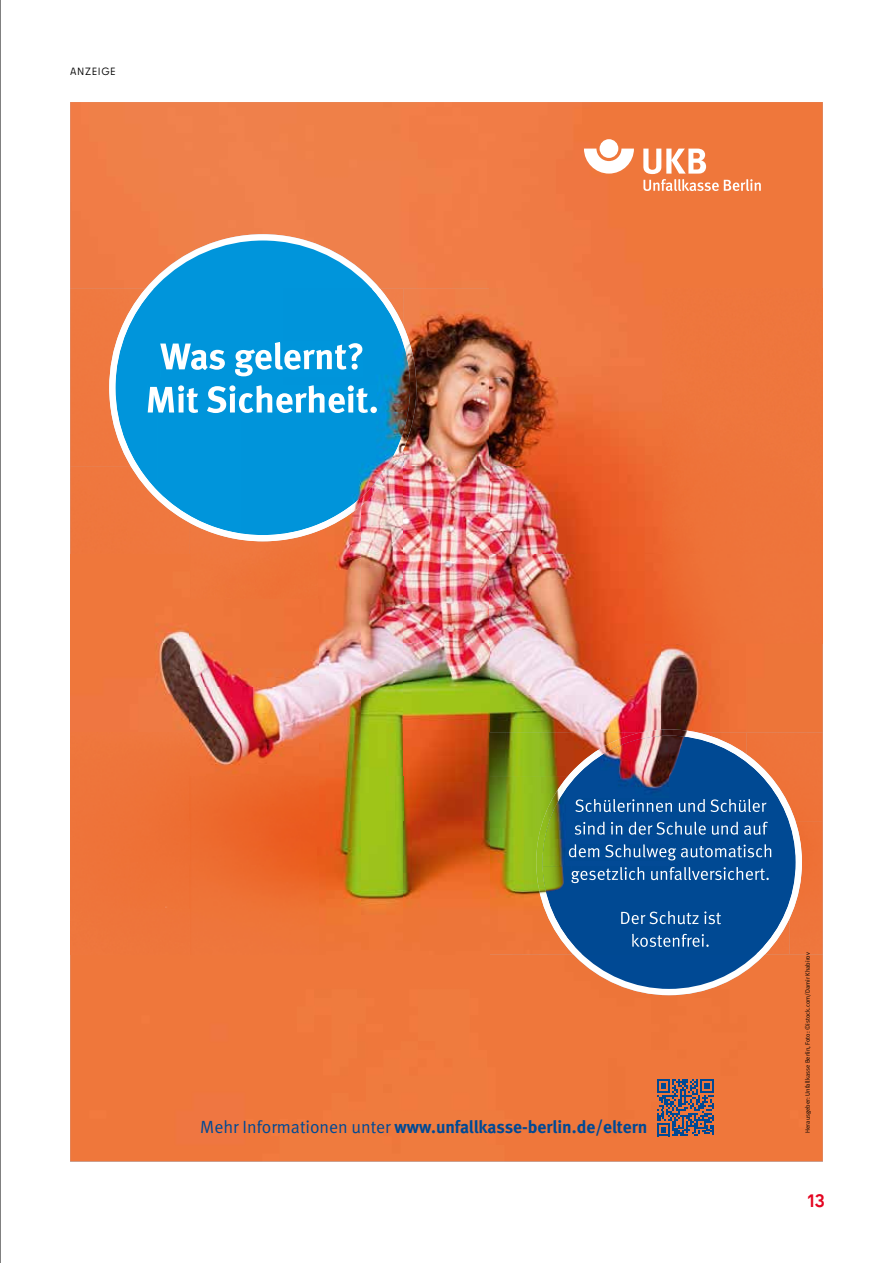
<style>
.page{position:relative;width:893px;height:1263px;background:#fff}
.page>*{position:absolute;margin:0;border:0;box-sizing:border-box;transform-origin:0 0}
.t1{font:700 18px "Berlin Type";color:#e40521}
.t2{font:700 17.7px "DGUV Meta";color:#004994}
.Kapitel{font:10.5px "Berlin Type";letter-spacing:.06em;color:#000}
.t3{font:6.3px "DGUV Meta";color:#000}
.s1{font-weight:400}
</style>
<div class="page">
<img style="left:70px;top:102px;width:753px;height:1059px">
<svg style="left:657px;top:1079px;width:57px;height:57px;background:#6d5e6a"></svg>
<svg style="left:536px;top:954px;width:266px;height:41px;background:#947574"></svg>
<svg style="left:109px;top:234px;width:307px;height:55px;background:#89949a"></svg>
<img style="left:489px;top:289px;width:334px;height:443px">
<img style="left:404px;top:289px;width:85px;height:665px">
<div style="left:70px;top:289px;width:46px;height:177px;background:#ef783f"></div>
<img style="left:361px;top:495px;width:43px;height:459px">
<img style="left:318px;top:535px;width:43px;height:419px">
<img style="left:70px;top:466px;width:119px;height:488px">
<img style="left:189px;top:534px;width:129px;height:420px">
<div style="left:769px;top:732px;width:54px;height:89px;background:#ee743a"></div>
<img style="left:489px;top:732px;width:80px;height:45px">
<img style="left:489px;top:777px;width:47px;height:177px">
<div style="left:802px;top:821px;width:21px;height:133px;background:#ee7238"></div>
<img style="left:542px;top:736px;width:254px;height:218px">
<img style="left:569px;top:729px;width:200px;height:45px">
<img style="left:758px;top:774px;width:44px;height:180px">
<img style="left:536px;top:774px;width:44px;height:180px">
<img style="left:575px;top:799px;width:191px;height:13px">
<img style="left:575px;top:821px;width:193px;height:14px">
<img style="left:569px;top:844px;width:204px;height:16px">
<img style="left:571px;top:867px;width:198px;height:16px">
<img style="left:621px;top:911px;width:100px;height:13px">
<img style="left:632px;top:934px;width:78px;height:13px">
<div style="left:284px;top:289px;width:126px;height:96px;background:#0094da"></div>
<div style="left:158px;top:289px;width:126px;height:96px;background:#0095db"></div>
<img style="left:116px;top:289px;width:42px;height:197px">
<div style="left:242px;top:413px;width:130px;height:81px;background:#0094da"></div>
<div style="left:157px;top:413px;width:85px;height:121px;background:#0095db"></div>
<img style="left:242px;top:494px;width:123px;height:41px">
<img style="left:160px;top:342px;width:202px;height:34px">
<img style="left:153px;top:385px;width:219px;height:28px">
<img style="left:372px;top:289px;width:33px;height:42px">
<img style="left:120px;top:289px;width:34px;height:42px">
<img style="left:372px;top:331px;width:44px;height:164px">
<img style="left:109px;top:331px;width:44px;height:164px">
<img style="left:328px;top:486px;width:45px;height:41px">
<img style="left:153px;top:486px;width:44px;height:41px">
<img style="left:197px;top:519px;width:132px;height:22px">
<svg style="left:584px;top:149px;width:50px;height:25px"></svg>
<div style="left:600px;top:139px;width:18px;height:19px;background:#fff;border-radius:50%"></div>
<svg style="left:643px;top:149px;width:118px;height:42px"></svg>
<hr style="left:0;top:0;width:1px;height:1263px;background:#000">
<p class="Kapitel" style="left:70px;top:65px;width:47px">ANZEIGE</p>
<p class="t2" style="left:200px;top:1116px;width:449px"><span class="s1">Mehr Informationen unter</span> www.unfallkasse-berlin.de/eltern</p>
<p class="t3" style="left:804px;top:1133px;width:182px;rotate:-90deg">Herausgeber: Unfallkasse Berlin, Foto: ©istock.com/Damir Khabirov</p>
<h1 class="t1" style="left:808px;top:1189px;width:19px">13</h1>
</div>
